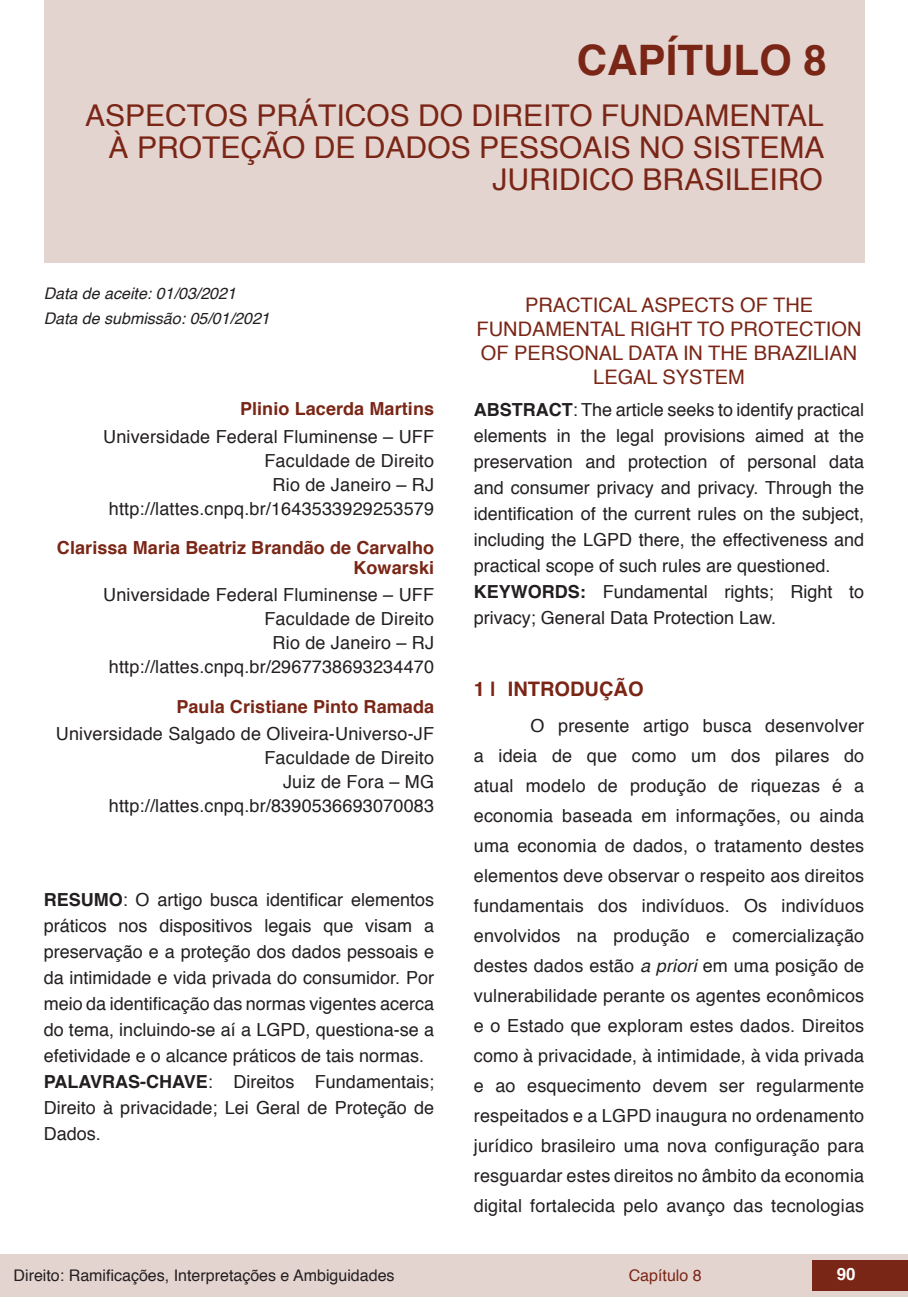
<style>
.page{position:relative;width:908px;height:1304px;background:#fff}
.page>*{position:absolute;margin:0;border:0;box-sizing:border-box;transform-origin:0 0}
.capítulos{font:700 42px "Helvetica";color:#7a2616}
.nome_artigos{font:30px/32px "Helvetica";color:#7a2616;text-align:right}
.título_Inglês{font:20px/24px "Helvetica";color:#7a2616;text-align:center}
.t1{font:700 20px "Helvetica";color:#7a2616}
.Resumos_e_PC_TXT{font:18px/26px "Helvetica";color:#231f20;text-align:justify}
.txt{font:18px/30px "Helvetica";letter-spacing:.01em;color:#231f20;text-align:justify}
.info_autores{font:18px "Helvetica";letter-spacing:.01em;color:#231f20}
.nome_autores{font:700 18px/20px "Helvetica";letter-spacing:.005em;color:#7a2616;text-align:right}
.t2{font:700 16.8px "Helvetica";color:#fff}
.data{font:italic 16px "Helvetica";color:#231f20}
.t3{font:16px "Helvetica";color:#231f20}
.t4{font:16px "Helvetica";color:#7a2616}
.s1{font-weight:700}
.s2{font-style:italic}
</style>
<div class="page">
<div style="left:0;top:1254px;width:906px;height:43px;background:#e4d4d0"></div>
<div style="left:812px;top:1261px;width:95px;height:30px;background:#7a2616"></div>
<div style="left:44px;top:0;width:819px;height:263px;background:#e4d4d0"></div>
<p class="capítulos" style="left:576px;top:26px;width:251px">CAPÍTULO 8</p>
<p class="nome_artigos" style="left:85px;top:101px;width:740px">ASPECTOS PRÁTICOS DO DIREITO FUNDAMENTAL<br>À PROTEÇÃO DE DADOS PESSOAIS NO SISTEMA<br>JURIDICO BRASILEIRO</p>
<p class="data" style="left:44px;top:280px;width:194px">Data de aceite: 01/03/2021</p>
<p class="data" style="left:44px;top:306px;width:227px">Data de submissão: 05/01/2021</p>
<p class="nome_autores" style="left:240px;top:399px;width:195px">Plinio Lacerda Martins</p>
<p class="info_autores" style="left:103px;top:423px;width:332px">Universidade Federal Fluminense – UFF</p>
<p class="info_autores" style="left:264px;top:447px;width:171px">Faculdade de Direito</p>
<p class="info_autores" style="left:272px;top:471px;width:163px">Rio de Janeiro – RJ</p>
<p class="info_autores" style="left:109px;top:495px;width:326px">http://lattes.cnpq.br/1643533929253579</p>
<p class="nome_autores" style="left:57px;top:538px;width:378px">Clarissa Maria Beatriz Brandão de Carvalho<br>Kowarski</p>
<p class="info_autores" style="left:103px;top:581px;width:332px">Universidade Federal Fluminense – UFF</p>
<p class="info_autores" style="left:264px;top:605px;width:171px">Faculdade de Direito</p>
<p class="info_autores" style="left:272px;top:629px;width:163px">Rio de Janeiro – RJ</p>
<p class="info_autores" style="left:109px;top:653px;width:326px">http://lattes.cnpq.br/2967738693234470</p>
<p class="nome_autores" style="left:176px;top:697px;width:259px">Paula Cristiane Pinto Ramada</p>
<p class="info_autores" style="left:56px;top:720px;width:379px">Universidade Salgado de Oliveira-Universo-JF</p>
<p class="info_autores" style="left:264px;top:744px;width:171px">Faculdade de Direito</p>
<p class="info_autores" style="left:283px;top:768px;width:152px">Juiz de Fora – MG</p>
<p class="info_autores" style="left:109px;top:792px;width:326px">http://lattes.cnpq.br/8390536693070083</p>
<p class="Resumos_e_PC_TXT" style="left:44px;top:887px;width:392px"><span class="s1">RESUMO</span>: O artigo busca identificar elementos práticos nos dispositivos legais que visam a preservação e a proteção dos dados pessoais e da intimidade e vida privada do consumidor. Por meio da identificação das normas vigentes acerca do tema, incluindo-se aí a LGPD, questiona-se a efetividade e o alcance práticos de tais normas.</p>
<p class="Resumos_e_PC_TXT" style="left:44px;top:1069px;width:392px"><span class="s1">PALAVRAS-CHAVE</span>: Direitos Fundamentais; Direito à privacidade; Lei Geral de Proteção de Dados.</p>
<p class="título_Inglês" style="left:476px;top:294px;width:386px">PRACTICAL ASPECTS OF THE<br>FUNDAMENTAL RIGHT TO PROTECTION<br>OF PERSONAL DATA IN THE BRAZILIAN<br>LEGAL SYSTEM</p>
<p class="Resumos_e_PC_TXT" style="left:473px;top:397px;width:392px"><span class="s1">ABSTRACT</span>: The article seeks to identify practical elements in the legal provisions aimed at the preservation and protection of personal data and consumer privacy and privacy. Through the identification of the current rules on the subject, including the LGPD there, the effectiveness and practical scope of such rules are questioned.</p>
<p class="Resumos_e_PC_TXT" style="left:473px;top:579px;width:392px"><span class="s1">KEYWORDS:</span> Fundamental rights; Right to privacy; General Data Protection Law.</p>
<p class="t1" style="left:473px;top:673px;width:171px">1 | INTRODUÇÃO</p>
<p class="txt" style="left:473px;top:711px;width:392px;text-indent:57px">O presente artigo busca desenvolver a ideia de que como um dos pilares do atual modelo de produção de riquezas é a economia baseada em informações, ou ainda uma economia de dados, o tratamento destes elementos deve observar o respeito aos direitos fundamentais dos indivíduos. Os indivíduos envolvidos na produção e comercialização destes dados estão <span class="s2">a priori</span> em uma posição de vulnerabilidade perante os agentes econômicos e o Estado que exploram estes dados. Direitos como à privacidade, à intimidade, à vida privada e ao esquecimento devem ser regularmente respeitados e a LGPD inaugura no ordenamento jurídico brasileiro uma nova configuração para resguardar estes direitos no âmbito da economia digital fortalecida pelo avanço das tecnologias</p>
<p class="t3" style="left:14px;top:1263px;width:382px">Direito: Ramificações, Interpretações e Ambiguidades</p>
<p class="t4" style="left:628px;top:1263px;width:74px">Capítulo 8</p>
<p class="t2" style="left:836px;top:1261px;width:20px">90</p>
</div>
